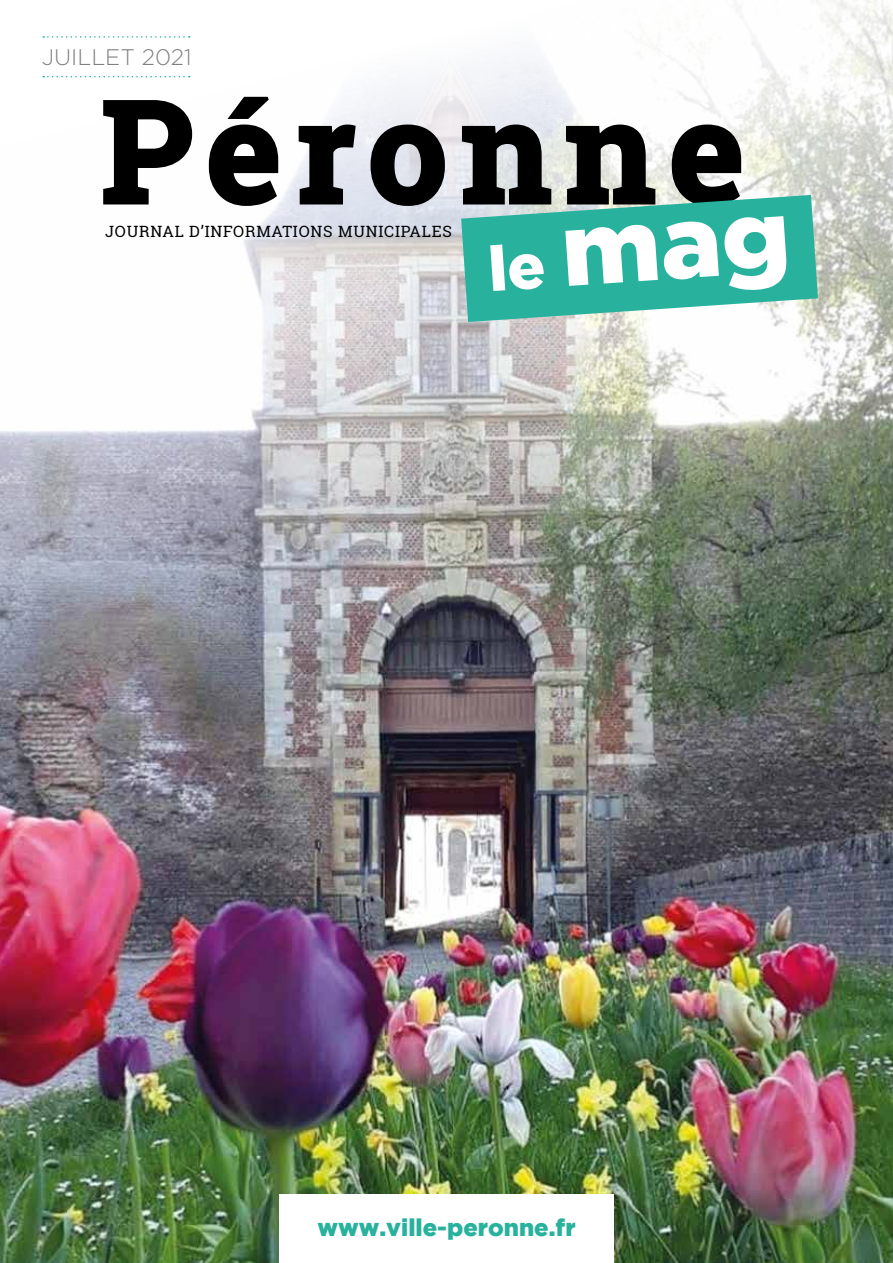
<style>
.page{position:relative;width:893px;height:1263px;background:#fff}
.page>*{position:absolute;margin:0;border:0;box-sizing:border-box;transform-origin:0 0}
.t1{font:900 101.85px "Gotham";color:#fff}
.t2{font:900 24px "Gotham";color:#28b29d}
.t3{font:300 22.5px "Gotham";color:#818081}
.t4{font:15.6px "Roboto Slab";letter-spacing:.05em;color:#000}
.s1{font-size:62.7px}
</style>
<div class="page">
<img style="left:0;top:0;width:893px;height:1263px">
<div style="left:279px;top:1195px;width:335px;height:68px;background:#fff"></div>
<svg style="left:101px;top:95px;width:642px;height:113px"></svg>
<svg style="left:461px;top:195px;width:357px;height:127px;background:#44b3a1"></svg>
<svg style="left:43px;top:36px;width:147px;height:2px"></svg>
<svg style="left:43px;top:76px;width:147px;height:1px"></svg>
<h3 class="t3" style="left:42px;top:45px;width:151px">JUILLET 2021</h3>
<p class="t4" style="left:105px;top:221px;width:348px">JOURNAL D’INFORMATIONS MUNICIPALES</p>
<h1 class="t1" style="left:483px;top:197px;width:305px;rotate:-4deg"><span class="s1">le</span> mag</h1>
<h2 class="t2" style="left:317px;top:1213px;width:260px">www.ville-peronne.fr</h2>
</div>
